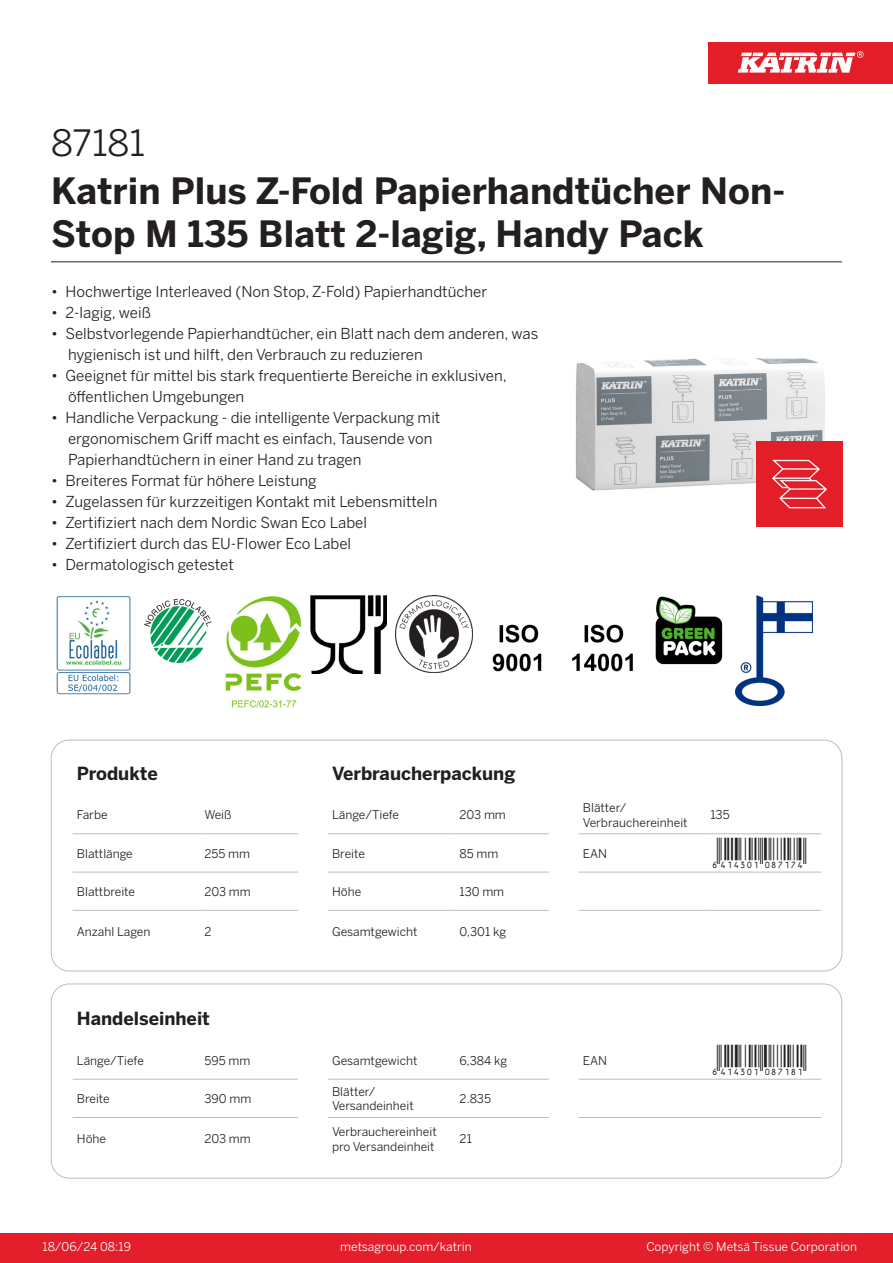
<style>
.page{position:relative;width:893px;height:1263px;background:#fff}
.page>*{position:absolute;margin:0;border:0;box-sizing:border-box;transform-origin:0 0}
.Product_Name{font:700 36px/43.2px "Benton Sans";color:#231f20}
.External_material_co{font:36px "Benton Sans";color:#231f20}
.T_EAN{font:30px "Viisas EAN Matala";color:#231f20}
.T_TableHeader{font:700 18px "Benton Sans";color:#231f20}
.MarketingBullets{font:15px/21px "Benton Sans";color:#231f20}
.T_TableBody{font:12px/14.4px "Benton Sans";color:#231f20}
.t1{font:12px "Benton Sans";color:#fff}
</style>
<div class="page">
<div style="left:0;top:1233px;width:893px;height:30px;background:#e41e2b"></div>
<div style="left:708px;top:43px;width:185px;height:41px;background:#e31e28"></div>
<svg style="left:738px;top:51px;width:126px;height:22px"></svg>
<hr style="left:73px;top:833px;width:127px;height:1px;background:#bcbdc0">
<hr style="left:200px;top:833px;width:98px;height:1px;background:#bcbdc0">
<hr style="left:328px;top:833px;width:127px;height:1px;background:#bcbdc0">
<hr style="left:455px;top:833px;width:94px;height:1px;background:#bcbdc0">
<hr style="left:579px;top:833px;width:127px;height:1px;background:#bcbdc0">
<hr style="left:706px;top:833px;width:115px;height:1px;background:#bcbdc0">
<hr style="left:73px;top:872px;width:127px;height:1px;background:#bcbdc0">
<hr style="left:200px;top:872px;width:98px;height:1px;background:#bcbdc0">
<hr style="left:328px;top:872px;width:127px;height:1px;background:#bcbdc0">
<hr style="left:455px;top:872px;width:94px;height:1px;background:#bcbdc0">
<hr style="left:579px;top:872px;width:127px;height:1px;background:#bcbdc0">
<hr style="left:706px;top:872px;width:115px;height:1px;background:#bcbdc0">
<hr style="left:73px;top:910px;width:127px;height:1px;background:#bcbdc0">
<hr style="left:200px;top:910px;width:98px;height:1px;background:#bcbdc0">
<hr style="left:328px;top:910px;width:127px;height:1px;background:#bcbdc0">
<hr style="left:455px;top:910px;width:94px;height:1px;background:#bcbdc0">
<hr style="left:579px;top:910px;width:127px;height:1px;background:#bcbdc0">
<hr style="left:706px;top:910px;width:115px;height:1px;background:#bcbdc0">
<div style="left:51px;top:740px;width:791px;height:231px;border:1px solid #bcbdc0;border-radius:18px"></div>
<hr style="left:73px;top:1079px;width:127px;height:1px;background:#bcbdc0">
<hr style="left:200px;top:1079px;width:98px;height:1px;background:#bcbdc0">
<hr style="left:328px;top:1079px;width:127px;height:1px;background:#bcbdc0">
<hr style="left:455px;top:1079px;width:94px;height:1px;background:#bcbdc0">
<hr style="left:579px;top:1079px;width:127px;height:1px;background:#bcbdc0">
<hr style="left:706px;top:1079px;width:115px;height:1px;background:#bcbdc0">
<hr style="left:73px;top:1117px;width:127px;height:1px;background:#bcbdc0">
<hr style="left:200px;top:1117px;width:98px;height:1px;background:#bcbdc0">
<hr style="left:328px;top:1117px;width:127px;height:1px;background:#bcbdc0">
<hr style="left:455px;top:1117px;width:94px;height:1px;background:#bcbdc0">
<hr style="left:579px;top:1117px;width:127px;height:1px;background:#bcbdc0">
<hr style="left:706px;top:1117px;width:115px;height:1px;background:#bcbdc0">
<div style="left:51px;top:984px;width:791px;height:194px;border:1px solid #bcbdc0;border-radius:18px"></div>
<img style="left:575px;top:358px;width:263px;height:169px">
<img style="left:56px;top:596px;width:75px;height:98px">
<img style="left:144px;top:598px;width:68px;height:66px">
<img style="left:225px;top:596px;width:77px;height:111px">
<img style="left:310px;top:596px;width:77px;height:77px">
<img style="left:395px;top:596px;width:77px;height:76px">
<img style="left:492px;top:624px;width:50px;height:48px">
<img style="left:572px;top:624px;width:61px;height:48px">
<img style="left:655px;top:596px;width:68px;height:69px">
<img style="left:736px;top:596px;width:76px;height:109px">
<img style="left:757px;top:442px;width:85px;height:85px">
<hr style="left:51px;top:261px;width:791px;height:1px;background:#231f20">
<p class="External_material_co" style="left:51px;top:121px;width:95px">87181</p>
<p class="Product_Name" style="left:51px;top:170px;width:736px">Katrin Plus Z-Fold Papierhandtücher Non-<br>Stop M 135 Blatt 2-lagig, Handy Pack</p>
<p class="MarketingBullets" style="left:51px;top:281px;width:438px">• Hochwertige Interleaved (Non Stop, Z-Fold) Papierhandtücher</p>
<p class="MarketingBullets" style="left:51px;top:302px;width:101px">• 2-lagig, weiß</p>
<p class="MarketingBullets" style="left:68px;top:323px;width:472px;text-indent:-17px">• Selbstvorlegende Papierhandtücher, ein Blatt nach dem anderen, was hygienisch ist und hilft, den Verbrauch zu reduzieren</p>
<p class="MarketingBullets" style="left:68px;top:365px;width:440px;text-indent:-17px">• Geeignet für mittel bis stark frequentierte Bereiche in exklusiven, öffentlichen Umgebungen</p>
<p class="MarketingBullets" style="left:68px;top:407px;width:374px;text-indent:-17px">• Handliche Verpackung - die intelligente Verpackung mit ergonomischem Griff macht es einfach, Tausende von<br>Papierhandtüchern in einer Hand zu tragen</p>
<p class="MarketingBullets" style="left:51px;top:470px;width:267px">• Breiteres Format für höhere Leistung</p>
<p class="MarketingBullets" style="left:51px;top:491px;width:388px">• Zugelassen für kurzzeitigen Kontakt mit Lebensmitteln</p>
<p class="MarketingBullets" style="left:51px;top:512px;width:318px">• Zertifiziert nach dem Nordic Swan Eco Label</p>
<p class="MarketingBullets" style="left:51px;top:533px;width:302px">• Zertifiziert durch das EU-Flower Eco Label</p>
<p class="MarketingBullets" style="left:51px;top:554px;width:184px">• Dermatologisch getestet</p>
<p class="T_TableHeader" style="left:77px;top:762px;width:82px">Produkte</p>
<p class="T_TableHeader" style="left:332px;top:762px;width:185px">Verbraucherpackung</p>
<p class="T_TableBody" style="left:77px;top:808px;width:32px">Farbe</p>
<p class="T_TableBody" style="left:204px;top:808px;width:29px">Weiß</p>
<p class="T_TableBody" style="left:332px;top:808px;width:68px">Länge/Tiefe</p>
<p class="T_TableBody" style="left:460px;top:808px;width:48px">203 mm</p>
<p class="T_TableBody" style="left:583px;top:801px;width:45px">Blätter/</p>
<p class="T_TableBody" style="left:583px;top:815px;width:106px">Verbrauchereinheit</p>
<p class="T_TableBody" style="left:710px;top:808px;width:21px">135</p>
<p class="T_TableBody" style="left:77px;top:846px;width:57px">Blattlänge</p>
<p class="T_TableBody" style="left:204px;top:846px;width:47px">255 mm</p>
<p class="T_TableBody" style="left:332px;top:846px;width:34px">Breite</p>
<p class="T_TableBody" style="left:460px;top:846px;width:40px">85 mm</p>
<p class="T_TableBody" style="left:583px;top:846px;width:26px">EAN</p>
<p class="T_EAN" style="left:710px;top:837px;width:97px">*6414301087174*</p>
<p class="T_TableBody" style="left:77px;top:884px;width:60px">Blattbreite</p>
<p class="T_TableBody" style="left:204px;top:884px;width:48px">203 mm</p>
<p class="T_TableBody" style="left:332px;top:884px;width:31px">Höhe</p>
<p class="T_TableBody" style="left:460px;top:884px;width:46px">130 mm</p>
<p class="T_TableBody" style="left:77px;top:925px;width:75px">Anzahl Lagen</p>
<p class="T_TableBody" style="left:204px;top:925px;width:9px">2</p>
<p class="T_TableBody" style="left:332px;top:925px;width:87px">Gesamtgewicht</p>
<p class="T_TableBody" style="left:460px;top:925px;width:48px">0,301 kg</p>
<p class="T_TableHeader" style="left:77px;top:1007px;width:135px">Handelseinheit</p>
<p class="T_TableBody" style="left:77px;top:1053px;width:68px">Länge/Tiefe</p>
<p class="T_TableBody" style="left:204px;top:1053px;width:47px">595 mm</p>
<p class="T_TableBody" style="left:332px;top:1053px;width:87px">Gesamtgewicht</p>
<p class="T_TableBody" style="left:460px;top:1053px;width:49px">6,384 kg</p>
<p class="T_TableBody" style="left:583px;top:1053px;width:26px">EAN</p>
<p class="T_EAN" style="left:710px;top:1045px;width:97px">*6414301087181*</p>
<p class="T_TableBody" style="left:77px;top:1091px;width:34px">Breite</p>
<p class="T_TableBody" style="left:204px;top:1091px;width:48px">390 mm</p>
<p class="T_TableBody" style="left:332px;top:1084px;width:45px">Blätter/</p>
<p class="T_TableBody" style="left:332px;top:1099px;width:83px">Versandeinheit</p>
<p class="T_TableBody" style="left:460px;top:1091px;width:33px">2.835</p>
<p class="T_TableBody" style="left:77px;top:1132px;width:31px">Höhe</p>
<p class="T_TableBody" style="left:204px;top:1132px;width:48px">203 mm</p>
<p class="T_TableBody" style="left:332px;top:1125px;width:106px">Verbrauchereinheit pro Versandeinheit</p>
<p class="T_TableBody" style="left:460px;top:1132px;width:14px">21</p>
<p class="t1" style="left:43px;top:1239px;width:90px">18/06/24 08:19</p>
<p class="t1" style="left:340px;top:1239px;width:133px">metsagroup.com/katrin</p>
<p class="t1" style="left:646px;top:1239px;width:212px">Copyright © Metsä Tissue Corporation</p>
</div>
